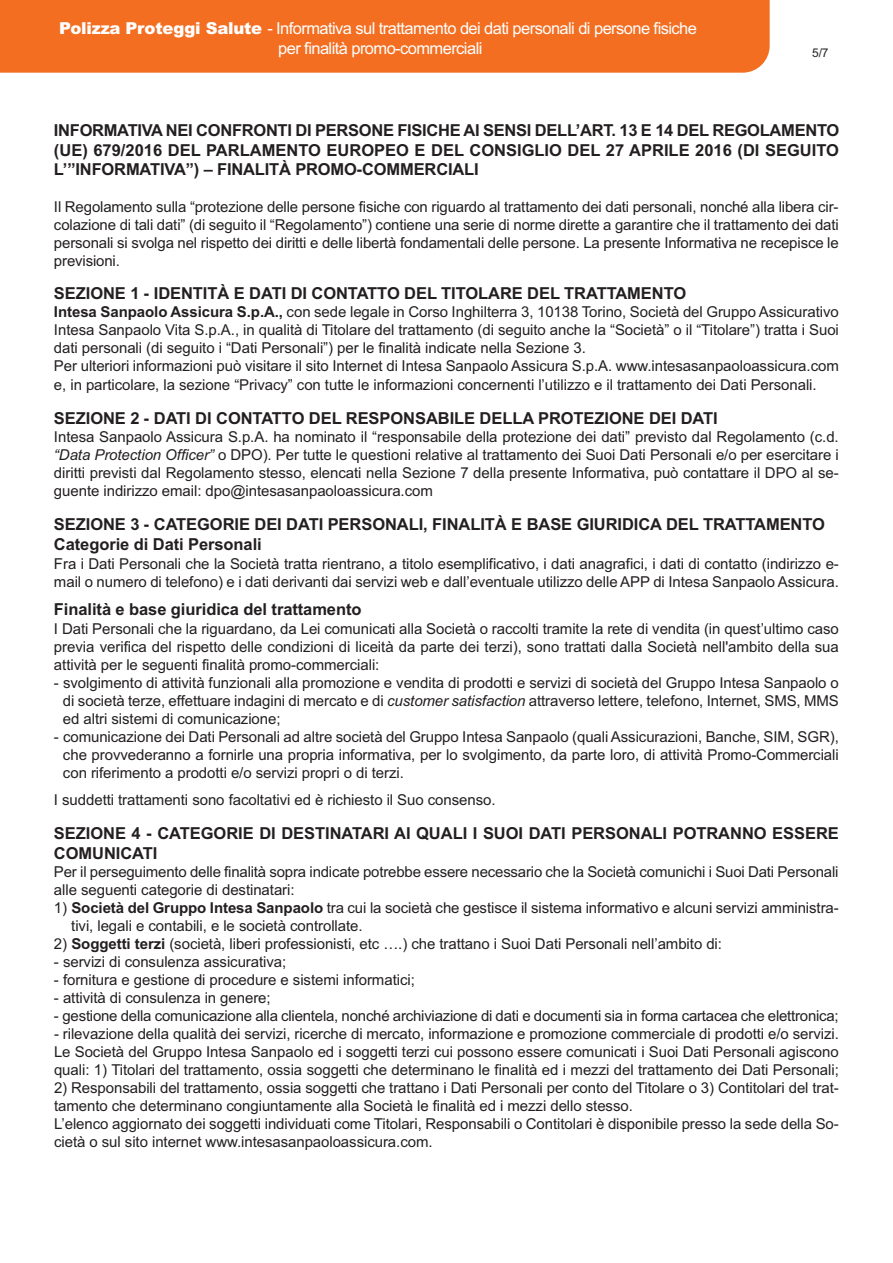
<style>
.page{position:relative;width:893px;height:1263px;background:#fff}
.page>*{position:absolute;margin:0;border:0;box-sizing:border-box;transform-origin:0 0}
.t1{font:700 16.5px/19.8px "Arial";letter-spacing:-.005em;color:#231f20}
.t2{font:16.5px/19.8px "Arial";letter-spacing:-.035em;color:#fff;text-align:center}
.t3{font:15px/18px "Arial";letter-spacing:-.005em;color:#231f20;text-align:justify}
.t4{font:12px "Arial";color:#231f20}
.s1{font-weight:900}
.s2{font-weight:700}
.s3{font-style:italic}
</style>
<div class="page">
<div style="left:0;top:0;width:770px;height:73px;background:#f36e21"></div>
<p class="t2" style="left:59px;top:20px;width:639px"><span class="s1">Polizza Proteggi Salute</span> - Informativa sul trattamento dei dati personali di persone fisiche per finalità promo-commerciali</p>
<p class="t4" style="left:812px;top:48px;width:18px">5/7</p>
<p class="t1" style="left:54px;top:122px;width:787px;text-align:justify">INFORMATIVA NEI CONFRONTI DI PERSONE FISICHE AI SENSI DELL’ART. 13 E 14 DEL REGOLAMENTO (UE) 679/2016 DEL PARLAMENTO EUROPEO E DEL CONSIGLIO DEL 27 APRILE 2016 (DI SEGUITO L’”INFORMATIVA”) – FINALITÀ PROMO-COMMERCIALI</p>
<p class="t3" style="left:54px;top:199px;width:786px">Il Regolamento sulla “protezione delle persone fisiche con riguardo al trattamento dei dati personali, nonché alla libera cir&shy;colazione di tali dati” (di seguito il “Regolamento”) contiene una serie di norme dirette a garantire che il trattamento dei dati personali si svolga nel rispetto dei diritti e delle libertà fondamentali delle persone. La presente Informativa ne recepisce le previsioni.</p>
<p class="t1" style="left:54px;top:285px;width:634px">SEZIONE 1 - IDENTITÀ E DATI DI CONTATTO DEL TITOLARE DEL TRATTAMENTO</p>
<p class="t3" style="left:54px;top:305px;width:786px;text-align:left"><span class="s2">Intesa Sanpaolo Assicura S.p.A.,</span> con sede legale in Corso Inghilterra 3, 10138 Torino, Società del Gruppo Assicurativo Intesa Sanpaolo Vita S.p.A., in qualità di Titolare del trattamento (di seguito anche la “Società” o il “Titolare”) tratta i Suoi dati personali (di seguito i “Dati Personali”) per le finalità indicate nella Sezione 3.<br>Per ulteriori informazioni può visitare il sito Internet di Intesa Sanpaolo Assicura S.p.A. www.intesasanpaoloassicura.com e, in particolare, la sezione “Privacy” con tutte le informazioni concernenti l’utilizzo e il trattamento dei Dati Personali.</p>
<p class="t1" style="left:54px;top:409px;width:665px">SEZIONE 2 - DATI DI CONTATTO DEL RESPONSABILE DELLA PROTEZIONE DEI DATI</p>
<p class="t3" style="left:54px;top:429px;width:786px">Intesa Sanpaolo Assicura S.p.A. ha nominato il “responsabile della protezione dei dati” previsto dal Regolamento (c.d. <span class="s3">“Data Protection Officer”</span> o DPO). Per tutte le questioni relative al trattamento dei Suoi Dati Personali e/o per esercitare i diritti previsti dal Regolamento stesso, elencati nella Sezione 7 della presente Informativa, può contattare il DPO al se&shy;guente indirizzo email: dpo@intesasanpaoloassicura.com</p>
<p class="t1" style="left:54px;top:516px;width:772px">SEZIONE 3 - CATEGORIE DEI DATI PERSONALI, FINALITÀ E BASE GIURIDICA DEL TRATTAMENTO<br>Categorie di Dati Personali</p>
<p class="t3" style="left:54px;top:556px;width:786px">Fra i Dati Personali che la Società tratta rientrano, a titolo esemplificativo, i dati anagrafici, i dati di contatto (indirizzo e&shy;mail o numero di telefono) e i dati derivanti dai servizi web e dall’eventuale utilizzo delle APP di Intesa Sanpaolo Assicura.</p>
<p class="t1" style="left:54px;top:601px;width:309px">Finalità e base giuridica del trattamento</p>
<p class="t3" style="left:54px;top:621px;width:786px">I Dati Personali che la riguardano, da Lei comunicati alla Società o raccolti tramite la rete di vendita (in quest’ultimo caso previa verifica del rispetto delle condizioni di liceità da parte dei terzi), sono trattati dalla Società nell'ambito della sua attività per le seguenti finalità promo-commerciali:</p>
<p class="t3" style="left:63px;top:675px;width:777px;text-indent:-9px">- svolgimento di attività funzionali alla promozione e vendita di prodotti e servizi di società del Gruppo Intesa Sanpaolo o di società terze, effettuare indagini di mercato e di <span class="s3">customer satisfaction</span> attraverso lettere, telefono, Internet, SMS, MMS ed altri sistemi di comunicazione;</p>
<p class="t3" style="left:63px;top:729px;width:777px;text-indent:-9px">- comunicazione dei Dati Personali ad altre società del Gruppo Intesa Sanpaolo (quali Assicurazioni, Banche, SIM, SGR), che provvederanno a fornirle una propria informativa, per lo svolgimento, da parte loro, di attività Promo-Commerciali con riferimento a prodotti e/o servizi propri o di terzi.</p>
<p class="t3" style="left:54px;top:792px;width:443px">I suddetti trattamenti sono facoltativi ed è richiesto il Suo consenso.</p>
<p class="t1" style="left:54px;top:825px;width:786px">SEZIONE 4 - CATEGORIE DI DESTINATARI AI QUALI I SUOI DATI PERSONALI POTRANNO ESSERE<br>COMUNICATI</p>
<p class="t3" style="left:54px;top:864px;width:786px">Per il perseguimento delle finalità sopra indicate potrebbe essere necessario che la Società comunichi i Suoi Dati Personali alle seguenti categorie di destinatari:</p>
<p class="t3" style="left:71px;top:900px;width:769px;text-indent:-17px">1) <span class="s2">Società del Gruppo Intesa Sanpaolo</span> tra cui la società che gestisce il sistema informativo e alcuni servizi amministra&shy;tivi, legali e contabili, e le società controllate.</p>
<p class="t3" style="left:54px;top:936px;width:670px">2) <span class="s2">Soggetti terzi</span> (società, liberi professionisti, etc -.) che trattano i Suoi Dati Personali nell’ambito di:</p>
<p class="t3" style="left:54px;top:954px;width:234px">- servizi di consulenza assicurativa;</p>
<p class="t3" style="left:54px;top:972px;width:362px">- fornitura e gestione di procedure e sistemi informatici;</p>
<p class="t3" style="left:54px;top:990px;width:218px">- attività di consulenza in genere;</p>
<p class="t3" style="left:54px;top:1008px;width:786px">- gestione della comunicazione alla clientela, nonché archiviazione di dati e documenti sia in forma cartacea che elettronica;</p>
<p class="t3" style="left:54px;top:1026px;width:786px">- rilevazione della qualità dei servizi, ricerche di mercato, informazione e promozione commerciale di prodotti e/o servizi.<br>Le Società del Gruppo Intesa Sanpaolo ed i soggetti terzi cui possono essere comunicati i Suoi Dati Personali agiscono quali: 1) Titolari del trattamento, ossia soggetti che determinano le finalità ed i mezzi del trattamento dei Dati Personali;</p>
<p class="t3" style="left:54px;top:1080px;width:786px;text-align:left">2) Responsabili del trattamento, ossia soggetti che trattano i Dati Personali per conto del Titolare o 3) Contitolari del trat&shy;tamento che determinano congiuntamente alla Società le finalità ed i mezzi dello stesso.<br>L’elenco aggiornato dei soggetti individuati come Titolari, Responsabili o Contitolari è disponibile presso la sede della So&shy;cietà o sul sito internet www.intesasanpaoloassicura.com.</p>
</div>
